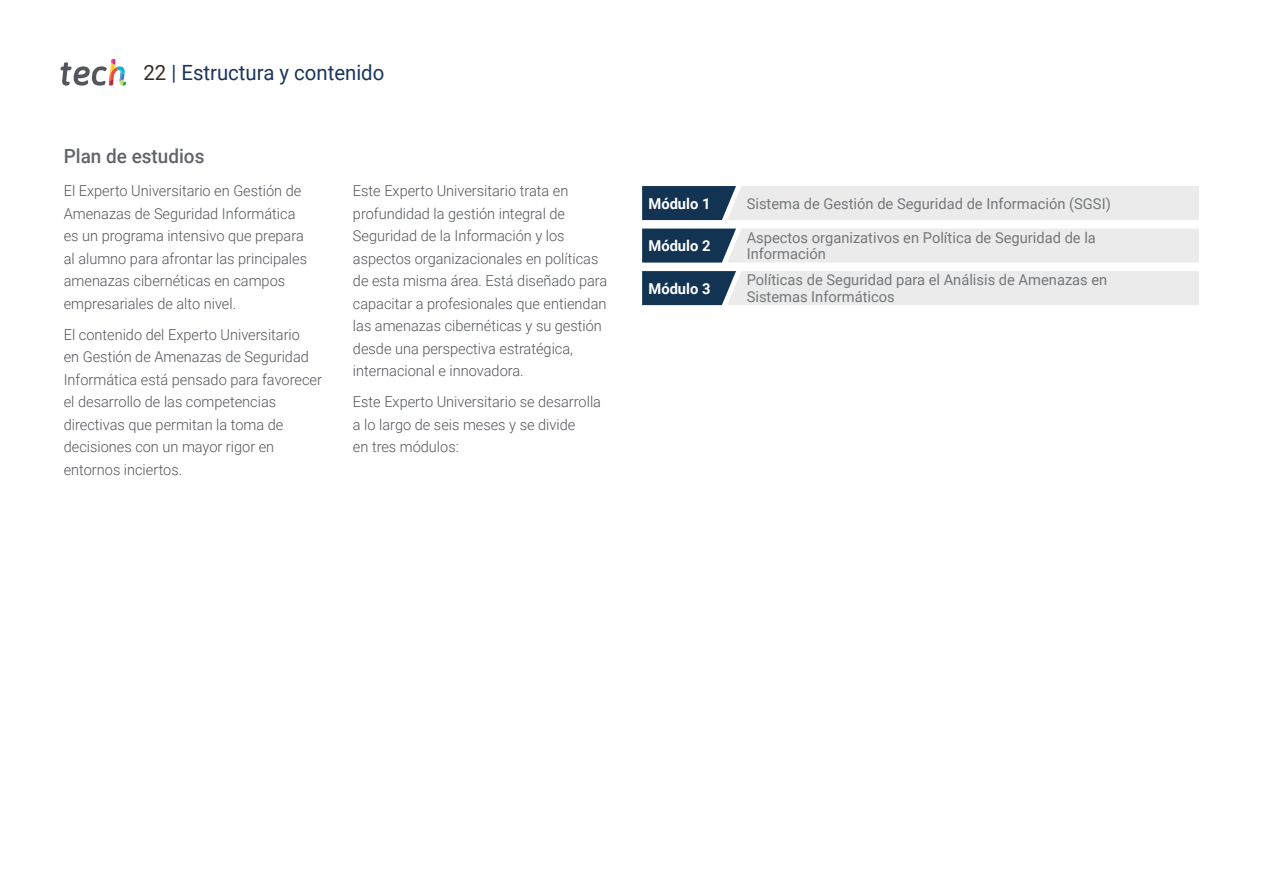
<style>
.page{position:relative;width:1263px;height:893px;background:#fff}
.page>*{position:absolute;margin:0;border:0;box-sizing:border-box;transform-origin:0 0}
.t1{font:21px "Roboto";color:#1a355c}
.t2{font:500 19.5px "Roboto";color:#61646a}
.t3{font:300 15px/22.5px "Roboto";color:#52555b}
.t4{font:15px/16.5px "Roboto";color:#74777b}
.t5{font:700 15px "Roboto";color:#fff}
.s1{color:#312e20}
</style>
<div class="page">
<svg style="left:61px;top:59px;width:65px;height:27px"></svg>
<svg style="left:642px;top:186px;width:557px;height:34px;background:#c8ced2"></svg>
<svg style="left:642px;top:271px;width:557px;height:34px;background:#c8ced2"></svg>
<svg style="left:642px;top:229px;width:557px;height:34px;background:#c9cfd3"></svg>
<h1 class="t1" style="left:144px;top:57px;width:242px"><span class="s1">22</span> | Estructura y contenido</h1>
<h2 class="t2" style="left:64px;top:143px;width:142px">Plan de estudios</h2>
<p class="t3" style="left:64px;top:179px;width:245px">El Experto Universitario en Gestión de Amenazas de Seguridad Informática es un programa intensivo que prepara al alumno para afrontar las principales amenazas cibernéticas en campos empresariales de alto nivel.</p>
<p class="t3" style="left:64px;top:323px;width:260px">El contenido del Experto Universitario<br>en Gestión de Amenazas de Seguridad Informática está pensado para favorecer el desarrollo de las competencias directivas que permitan la toma de decisiones con un mayor rigor en entornos inciertos.</p>
<p class="t3" style="left:353px;top:179px;width:256px">Este Experto Universitario trata en profundidad la gestión integral de Seguridad de la Información y los aspectos organizacionales en políticas de esta misma área. Está diseñado para capacitar a profesionales que entiendan las amenazas cibernéticas y su gestión desde una perspectiva estratégica, internacional e innovadora.</p>
<p class="t3" style="left:353px;top:390px;width:250px">Este Experto Universitario se desarrolla a lo largo de seis meses y se divide<br>en tres módulos:</p>
<p class="t5" style="left:648px;top:193px;width:63px">Módulo 1</p>
<p class="t4" style="left:747px;top:195px;width:366px">Sistema de Gestión de Seguridad de Información (SGSI)</p>
<p class="t5" style="left:648px;top:235px;width:63px">Módulo 2</p>
<p class="t5" style="left:648px;top:278px;width:63px">Módulo 3</p>
<p class="t4" style="left:747px;top:229px;width:351px">Aspectos organizativos en Política de Seguridad de la<br>Información</p>
<p class="t4" style="left:747px;top:271px;width:362px">Políticas de Seguridad para el Análisis de Amenazas en<br>Sistemas Informáticos</p>
</div>
